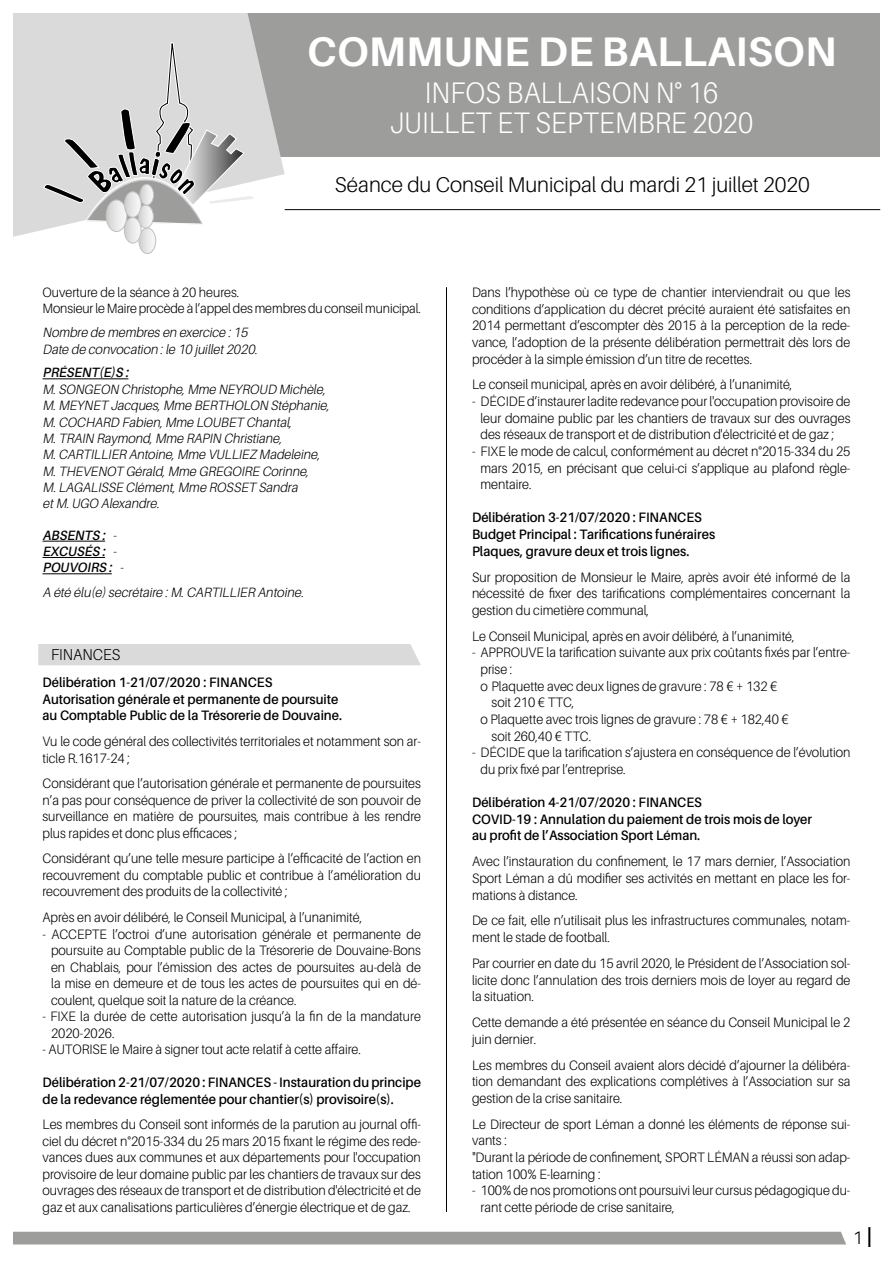
<style>
.page{position:relative;width:893px;height:1263px;background:#fff}
.page>*{position:absolute;margin:0;border:0;box-sizing:border-box;transform-origin:0 0}
.t1{font:700 41.4px "Aileron";letter-spacing:.005em;color:#fff}
.t2{font:300 29.7px/30px "Aileron";letter-spacing:.01em;color:#fff;text-align:center;scale:.91 1}
.t3{font:300 21.3px "Aileron";color:#000}
.t4{font:300 18px "Aileron";color:#000}
.t5{font:300 15.75px "Aileron";color:#000;scale:.95 1}
.t6{font:300 13.65px/16.6px "Aileron";color:#000;text-align:justify;scale:.94 1}
.t7{font:600 13.65px/16.6px "Aileron";color:#000;scale:.95 1}
.t8{font:italic 300 13.5px/16.4px "Aileron";color:#000;scale:.95 1}
.t9{font:300 13.5px/16.4px "Aileron";letter-spacing:-.005em;color:#000;scale:.95 1}
.t10{font:italic 300 13.5px "Aileron";color:#000;scale:.96 1}
.t11{font:italic 600 13.5px/16.4px "Aileron";color:#000;scale:.95 1}
.s1{font-weight:300}
.s2{font-weight:600;font-size:28.8px}
</style>
<div class="page">
<div style="left:38px;top:644px;width:383px;height:21px;background:#dadada"></div>
<div style="left:117px;top:0;width:776px;height:156px;background:#9d9d9c"></div>
<svg style="left:13px;top:13px;width:272px;height:224px;fill:#dadada"></svg>
<div style="left:138px;top:227px;width:19px;height:28px;border:2px solid #fff;border-radius:50%"></div>
<svg style="left:43px;top:41px;width:213px;height:213px"></svg>
<div style="left:124px;top:217px;width:18px;height:26px;border:1px solid #c1c1c1;border-radius:50%"></div>
<div style="left:0;top:0;width:893px;height:13px;background:#fff"></div>
<div style="left:880px;top:0;width:13px;height:402px;background:#fff"></div>
<hr style="left:285px;top:209px;width:595px;height:1px;background:#000">
<hr style="left:43px;top:378px;width:85px;height:1px;background:#000">
<hr style="left:43px;top:541px;width:62px;height:1px;background:#000">
<hr style="left:43px;top:557px;width:62px;height:1px;background:#000">
<hr style="left:43px;top:573px;width:69px;height:1px;background:#000">
<div style="left:13px;top:1232px;width:833px;height:12px;background:#9d9d9c"></div>
<hr style="left:446px;top:287px;width:1px;height:925px;background:#000">
<h1 class="t1" style="left:307px;top:28px;width:531px">COMMUNE DE BALLAISON</h1>
<h2 class="t2" style="left:390px;top:78px;width:401px">INFOS BALLAISON N° 16<br>JUILLET ET SEPTEMBRE 2020</h2>
<h3 class="t3" style="left:335px;top:173px;width:477px">Séance du Conseil Municipal du mardi 21 juillet 2020</h3>
<p class="t9" style="left:43px;top:284px;width:400px">Ouverture de la séance à 20 heures.<br>Monsieur le Maire procède à l’appel des membres du conseil municipal.</p>
<p class="t8" style="left:43px;top:324px;width:230px">Nombre de membres en exercice :15<br>Date de convocation :le 10 j uillet2020.</p>
<p class="t11" style="left:43px;top:365px;width:95px">PRÉSENT(E)S :</p>
<p class="t8" style="left:43px;top:381px;width:303px">M.SONGEON Christophe, Mme NEYROUD Michèle, M.MEYNET Jacques, Mme BERTHOLON Stéphanie, M.COCHARD Fabien, Mme LOUBET Chantal, M.TRAIN Raymond, Mme RAPIN Christiane, M.CARTILLIER Antoine, Mme VULLIEZ Madeleine, M.THEVENOT Gérald, Mme GREGOIRE Corinne, M.LAGALISSE Clément, Mme ROSSET Sandra etM.UGO Alexandre.</p>
<p class="t11" style="left:43px;top:527px;width:89px">ABSENTS : <span class="s1">-<br></span>EXCUSÉS : <span class="s1">-<br></span>POUVOIRS : <span class="s1">-</span></p>
<p class="t10" style="left:43px;top:585px;width:276px">A été élu(e)secrétaire :M.CARTILLIER Antoine.</p>
<p class="t5" style="left:51px;top:646px;width:75px">FINANCES</p>
<p class="t7" style="left:43px;top:674px;width:317px">Délibération 1-21/07/2020 : FINANCES<br>Autorisation générale et permanente de poursuite au Comptable Public de la Trésorerie de Douvaine.</p>
<p class="t6" style="left:43px;top:733px;width:404px">Vu le code général des collectivités territoriales et notamment son ar&shy;ticle R.1617-24 ;</p>
<p class="t6" style="left:43px;top:775px;width:404px">Considérant que l’autorisation générale et permanente de poursuites n’a pas pour conséquence de priver la collectivité de son pouvoir de surveillance en matière de poursuites, mais contribue à les rendre plus rapides et donc plus efficaces ;</p>
<p class="t6" style="left:43px;top:850px;width:404px">Considérant qu’une telle mesure participe à l’efficacité de l’action en recouvrement du comptable public et contribue à l’amélioration du recouvrement des produits de la collectivité ;</p>
<p class="t6" style="left:43px;top:909px;width:342px">Après en avoir délibéré, le Conseil Municipal, à l’unanimité,</p>
<p class="t6" style="left:51px;top:926px;width:395px;text-indent:-9px">- ACCEPTE l’octroi d’une autorisation générale et permanente de poursuite au Comptable public de la Trésorerie de Douvaine-Bons en Chablais, pour l’émission des actes de poursuites au-delà de la mise en demeure et de tous les actes de poursuites qui en dé&shy;coulent, quelque soit la nature de la créance.</p>
<p class="t6" style="left:51px;top:1008px;width:395px;text-indent:-9px">- FIXE la durée de cette autorisation jusqu’à la fin de la mandature<br>2020-2026.</p>
<p class="t6" style="left:43px;top:1041px;width:340px">- AUTORISE le Maire à signer tout acte relatif à cette affaire.</p>
<p class="t7" style="left:43px;top:1074px;width:400px">Délibération 2-21/07/2020 : FINANCES - Instauration du principe de la redevance réglementée pour chantier(s) provisoire(s).</p>
<p class="t6" style="left:43px;top:1116px;width:404px">Les membres du Conseil sont informés de la parution au journal offi&shy;ciel du décret n°2015-334 du 25 mars 2015 fixant le régime des rede&shy;vances dues aux communes et aux départements pour l'occupation provisoire de leur domaine public par les chantiers de travaux sur des ouvrages des réseaux de transport et de distribution d'électricité et de gaz et aux canalisations particulières d’énergie électrique et de gaz.</p>
<p class="t6" style="left:472px;top:284px;width:404px">Dans l’hypothèse où ce type de chantier interviendrait ou que les conditions d’application du décret précité auraient été satisfaites en 2014 permettant d’escompter dès 2015 à la perception de la rede&shy;vance, l’adoption de la présente délibération permettrait dès lors de procéder à la simple émission d’un titre de recettes.</p>
<p class="t6" style="left:472px;top:376px;width:342px">Le conseil municipal, après en avoir délibéré, à l’unanimité,</p>
<p class="t6" style="left:480px;top:393px;width:395px;text-indent:-9px">- DÉCIDE d’instaurer ladite redevance pour l'occupation provisoire de leur domaine public par les chantiers de travaux sur des ouvrages des réseaux de transport et de distribution d'électricité et de gaz ;</p>
<p class="t6" style="left:480px;top:443px;width:395px;text-indent:-9px">- FIXE le mode de calcul, conformément au décret n°2015-334 du 25 mars 2015, en précisant que celui-ci s’applique au plafond règle&shy;mentaire.</p>
<p class="t7" style="left:472px;top:509px;width:257px">Délibération 3-21/07/2020 : FINANCES<br>Budget Principal : Tarifications funéraires<br>Plaques, gravure deux et trois lignes.</p>
<p class="t6" style="left:472px;top:569px;width:404px">Sur proposition de Monsieur le Maire, après avoir été informé de la nécessité de fixer des tarifications complémentaires concernant la gestion du cimetière communal,</p>
<p class="t6" style="left:472px;top:628px;width:345px">Le Conseil Municipal, après en avoir délibéré, à l’unanimité,</p>
<p class="t6" style="left:472px;top:644px;width:404px">- APPROUVE la tarification suivante aux prix coûtants fixés par l’entre-</p>
<p class="t6" style="left:480px;top:661px;width:35px">prise :</p>
<p class="t6" style="left:480px;top:678px;width:317px">o Plaquette avec deux lignes de gravure : 78 € + 132 €</p>
<p class="t6" style="left:492px;top:694px;width:89px">soit 210 € TTC,</p>
<p class="t6" style="left:480px;top:711px;width:329px">o Plaquette avec trois lignes de gravure : 78 € + 182,40 €</p>
<p class="t6" style="left:492px;top:728px;width:107px">soit 260,40 € TTC.</p>
<p class="t6" style="left:480px;top:744px;width:395px;text-indent:-9px">- DÉCIDE que la tarification s’ajustera en conséquence de l’évolution du prix fixé par l’entreprise.</p>
<p class="t7" style="left:472px;top:794px;width:359px">Délibération 4-21/07/2020 : FINANCES<br>COVID-19 : Annulation du paiement de trois mois de loyer au profit de l’Association Sport Léman.</p>
<p class="t6" style="left:472px;top:853px;width:404px">Avec l’instauration du confinement, le 17 mars dernier, l’Association Sport Léman a dû modifier ses activités en mettant en place les for&shy;mations à distance.</p>
<p class="t6" style="left:472px;top:912px;width:404px">De ce fait, elle n’utilisait plus les infrastructures communales, notam&shy;ment le stade de football.</p>
<p class="t6" style="left:472px;top:955px;width:404px">Par courrier en date du 15 avril 2020, le Président de l’Association sol&shy;licite donc l’annulation des trois derniers mois de loyer au regard de la situation.</p>
<p class="t6" style="left:472px;top:1014px;width:404px">Cette demande a été présentée en séance du Conseil Municipal le 2 juin dernier.</p>
<p class="t6" style="left:472px;top:1057px;width:404px">Les membres du Conseil avaient alors décidé d’ajourner la délibéra&shy;tion demandant des explications complétives à l’Association sur sa gestion de la crise sanitaire.</p>
<p class="t6" style="left:472px;top:1116px;width:404px;text-align:left">Le Directeur de sport Léman a donné les éléments de réponse sui&shy;vants :<br>"Durant la période de confinement, SPORT LÉMAN a réussi son adap&shy;tation 100% E-learning :</p>
<p class="t6" style="left:480px;top:1182px;width:395px;text-indent:-9px">- 100% de nos promotions ont poursuivi leur cursus pédagogique du&shy;rant cette période de crise sanitaire,</p>
<h3 class="t4" style="left:853px;top:1228px;width:20px">1 <span class="s2">I</span></h3>
</div>
